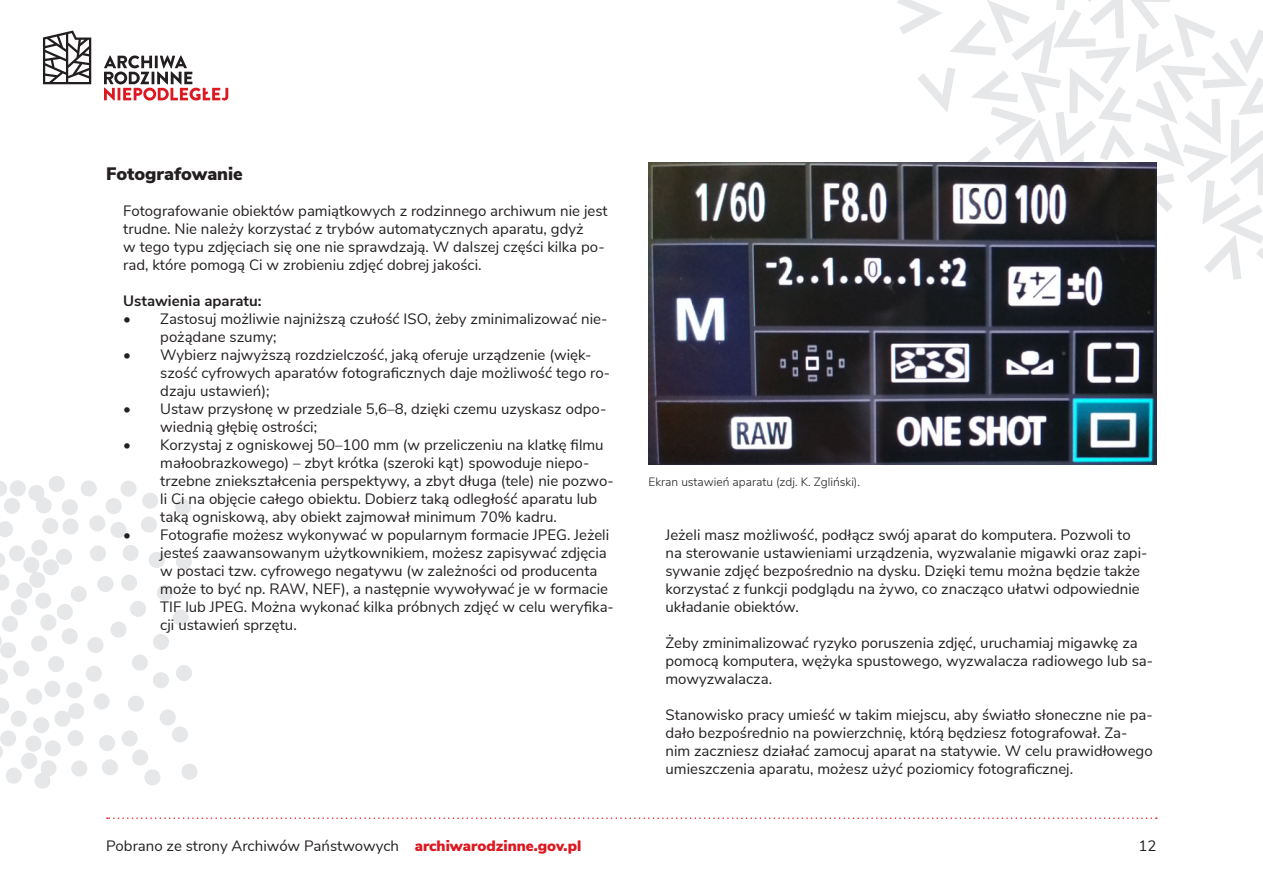
<style>
.page{position:relative;width:1263px;height:893px;background:#fff}
.page>*{position:absolute;margin:0;border:0;box-sizing:border-box;transform-origin:0 0}
.lead{font:900 18px "Nunito Sans";color:#231f20}
.tekst_wcięcie{font:15px/18px "Nunito Sans";color:#231f20}
.tekst{font:15px/18px "Nunito Sans";color:#231f20}
.tekst_wcięcie-2{font:700 15px "Nunito Sans";color:#231f20}
.podpis_foto{font:300 12px "Nunito Sans";color:#231f20}
.s1{font-weight:900;color:#dc1820}
</style>
<div class="page">
<svg style="left:897px;top:0;width:366px;height:280px"></svg>
<svg style="left:23px;top:557px;width:22px;height:31px"></svg>
<svg style="left:54px;top:703px;width:30px;height:24px"></svg>
<svg style="left:28px;top:485px;width:24px;height:28px"></svg>
<svg style="left:34px;top:760px;width:23px;height:29px"></svg>
<div style="left:86px;top:666px;width:16px;height:16px;background:#e6e7e9;border-radius:50%"></div>
<div style="left:11px;top:710px;width:16px;height:17px;background:#e6e7e9;border-radius:50%"></div>
<div style="left:49px;top:476px;width:16px;height:16px;background:#e6e7e9;border-radius:50%"></div>
<div style="left:153px;top:672px;width:16px;height:16px;background:#e6e7e9;border-radius:50%"></div>
<div style="left:122px;top:730px;width:16px;height:16px;background:#e6e7e9;border-radius:50%"></div>
<div style="left:97px;top:576px;width:16px;height:16px;background:#e6e7e9;border-radius:50%"></div>
<div style="left:121px;top:575px;width:16px;height:16px;background:#e6e7e9;border-radius:50%"></div>
<svg style="left:0;top:574px;width:9px;height:17px"></svg>
<div style="left:0;top:730px;width:16px;height:16px;background:#e6e7e9;border-radius:50%"></div>
<div style="left:48px;top:656px;width:16px;height:16px;background:#e6e7e9;border-radius:50%"></div>
<div style="left:25px;top:736px;width:16px;height:16px;background:#e6e7e9;border-radius:50%"></div>
<div style="left:42px;top:518px;width:16px;height:16px;background:#e6e7e9;border-radius:50%"></div>
<div style="left:172px;top:726px;width:16px;height:16px;background:#e6e7e9;border-radius:50%"></div>
<div style="left:71px;top:586px;width:16px;height:16px;background:#e6e7e9;border-radius:50%"></div>
<div style="left:45px;top:740px;width:16px;height:16px;background:#e6e7e9;border-radius:50%"></div>
<div style="left:132px;top:749px;width:16px;height:17px;background:#e6e7e9;border-radius:50%"></div>
<div style="left:4px;top:498px;width:16px;height:16px;background:#e6e7e9;border-radius:50%"></div>
<div style="left:6px;top:768px;width:16px;height:16px;background:#e6e7e9;border-radius:50%"></div>
<div style="left:120px;top:481px;width:17px;height:16px;background:#e6e7e9;border-radius:50%"></div>
<div style="left:11px;top:599px;width:16px;height:16px;background:#e6e7e9;border-radius:50%"></div>
<div style="left:160px;top:709px;width:16px;height:17px;background:#e6e7e9;border-radius:50%"></div>
<div style="left:10px;top:480px;width:16px;height:16px;background:#e6e7e9;border-radius:50%"></div>
<div style="left:110px;top:622px;width:17px;height:16px;background:#e6e7e9;border-radius:50%"></div>
<div style="left:176px;top:553px;width:16px;height:16px;background:#e6e7e9;border-radius:50%"></div>
<svg style="left:0;top:553px;width:5px;height:14px"></svg>
<div style="left:56px;top:549px;width:16px;height:16px;background:#e6e7e9;border-radius:50%"></div>
<div style="left:153px;top:634px;width:16px;height:16px;background:#e6e7e9;border-radius:50%"></div>
<div style="left:102px;top:759px;width:16px;height:16px;background:#e6e7e9;border-radius:50%"></div>
<div style="left:99px;top:735px;width:16px;height:16px;background:#e6e7e9;border-radius:50%"></div>
<svg style="left:0;top:746px;width:3px;height:11px"></svg>
<div style="left:66px;top:682px;width:16px;height:16px;background:#e6e7e9;border-radius:50%"></div>
<svg style="left:0;top:521px;width:13px;height:16px"></svg>
<div style="left:110px;top:522px;width:17px;height:16px;background:#e6e7e9;border-radius:50%"></div>
<div style="left:128px;top:696px;width:16px;height:16px;background:#e6e7e9;border-radius:50%"></div>
<div style="left:35px;top:593px;width:16px;height:16px;background:#e6e7e9;border-radius:50%"></div>
<div style="left:142px;top:493px;width:16px;height:16px;background:#e6e7e9;border-radius:50%"></div>
<div style="left:157px;top:585px;width:16px;height:16px;background:#e6e7e9;border-radius:50%"></div>
<div style="left:149px;top:552px;width:16px;height:16px;background:#e6e7e9;border-radius:50%"></div>
<div style="left:0;top:642px;width:16px;height:16px;background:#e6e7e9;border-radius:50%"></div>
<div style="left:144px;top:769px;width:17px;height:16px;background:#e6e7e9;border-radius:50%"></div>
<div style="left:16px;top:582px;width:16px;height:16px;background:#e6e7e9;border-radius:50%"></div>
<div style="left:33px;top:717px;width:16px;height:16px;background:#e6e7e9;border-radius:50%"></div>
<div style="left:62px;top:628px;width:16px;height:16px;background:#e6e7e9;border-radius:50%"></div>
<div style="left:21px;top:753px;width:16px;height:16px;background:#e6e7e9;border-radius:50%"></div>
<div style="left:89px;top:515px;width:16px;height:16px;background:#e6e7e9;border-radius:50%"></div>
<div style="left:90px;top:545px;width:16px;height:16px;background:#e6e7e9;border-radius:50%"></div>
<div style="left:62px;top:499px;width:16px;height:16px;background:#e6e7e9;border-radius:50%"></div>
<div style="left:26px;top:688px;width:16px;height:16px;background:#e6e7e9;border-radius:50%"></div>
<div style="left:106px;top:498px;width:16px;height:16px;background:#e6e7e9;border-radius:50%"></div>
<div style="left:81px;top:480px;width:16px;height:16px;background:#e6e7e9;border-radius:50%"></div>
<div style="left:2px;top:616px;width:16px;height:16px;background:#e6e7e9;border-radius:50%"></div>
<div style="left:9px;top:545px;width:16px;height:16px;background:#e6e7e9;border-radius:50%"></div>
<div style="left:44px;top:681px;width:16px;height:16px;background:#e6e7e9;border-radius:50%"></div>
<svg style="left:0;top:669px;width:8px;height:16px"></svg>
<div style="left:181px;top:764px;width:17px;height:16px;background:#e6e7e9;border-radius:50%"></div>
<div style="left:173px;top:609px;width:16px;height:17px;background:#e6e7e9;border-radius:50%"></div>
<svg style="left:0;top:637px;width:2px;height:11px"></svg>
<div style="left:40px;top:614px;width:16px;height:16px;background:#e6e7e9;border-radius:50%"></div>
<div style="left:31px;top:635px;width:16px;height:17px;background:#e6e7e9;border-radius:50%"></div>
<div style="left:175px;top:499px;width:16px;height:16px;background:#e6e7e9;border-radius:50%"></div>
<div style="left:176px;top:665px;width:16px;height:16px;background:#e6e7e9;border-radius:50%"></div>
<svg style="left:0;top:698px;width:9px;height:16px"></svg>
<div style="left:43px;top:559px;width:16px;height:16px;background:#e6e7e9;border-radius:50%"></div>
<div style="left:13px;top:660px;width:16px;height:16px;background:#e6e7e9;border-radius:50%"></div>
<div style="left:67px;top:730px;width:17px;height:16px;background:#e6e7e9;border-radius:50%"></div>
<div style="left:62px;top:518px;width:17px;height:17px;background:#e6e7e9;border-radius:50%"></div>
<div style="left:71px;top:760px;width:16px;height:16px;background:#e6e7e9;border-radius:50%"></div>
<div style="left:57px;top:604px;width:16px;height:16px;background:#e6e7e9;border-radius:50%"></div>
<div style="left:132px;top:655px;width:16px;height:16px;background:#e6e7e9;border-radius:50%"></div>
<div style="left:94px;top:693px;width:16px;height:16px;background:#e6e7e9;border-radius:50%"></div>
<div style="left:141px;top:516px;width:16px;height:17px;background:#e6e7e9;border-radius:50%"></div>
<div style="left:31px;top:540px;width:16px;height:16px;background:#e6e7e9;border-radius:50%"></div>
<div style="left:130px;top:601px;width:16px;height:16px;background:#e6e7e9;border-radius:50%"></div>
<svg style="left:0;top:481px;width:7px;height:16px"></svg>
<div style="left:122px;top:545px;width:17px;height:16px;background:#e6e7e9;border-radius:50%"></div>
<div style="left:87px;top:637px;width:17px;height:16px;background:#e6e7e9;border-radius:50%"></div>
<svg style="left:104px;top:55px;width:124px;height:46px"></svg>
<svg style="left:43px;top:31px;width:48px;height:53px"></svg>
<svg style="left:107px;top:817px;width:1050px;height:2px"></svg>
<img style="left:648px;top:163px;width:509px;height:301px">
<p class="lead" style="left:106px;top:160px;width:138px">Fotografowanie</p>
<p class="tekst" style="left:123px;top:201px;width:486px">Fotografowanie obiektów pamiątkowych z rodzinnego archiwum nie jest trudne. Nie należy korzystać z trybów automatycznych aparatu, gdyż<br>w tego typu zdjęciach się one nie sprawdzają. W dalszej części kilka po&shy;rad, które pomogą Ci w zrobieniu zdjęć dobrej jakości.</p>
<p class="tekst_wcięcie-2" style="left:123px;top:290px;width:140px">Ustawienia aparatu:</p>
<p class="tekst_wcięcie" style="left:160px;top:309px;width:449px;text-indent:-37px">• Zastosuj możliwie najniższą czułość ISO, żeby zminimalizować nie&shy;pożądane szumy;</p>
<p class="tekst_wcięcie" style="left:160px;top:345px;width:451px;text-indent:-37px">• Wybierz najwyższą rozdzielczość, jaką oferuje urządzenie (więk&shy;szość cyfrowych aparatów fotograficznych daje możliwość tego ro&shy;dzaju ustawień);</p>
<p class="tekst_wcięcie" style="left:160px;top:399px;width:448px;text-indent:-37px">• Ustaw przysłonę w przedziale 5,6–8, dzięki czemu uzyskasz odpo&shy;wiednią głębię ostrości;</p>
<p class="tekst_wcięcie" style="left:160px;top:435px;width:455px;text-indent:-37px">• Korzystaj z ogniskowej 50–100 mm (w przeliczeniu na klatkę filmu małoobrazkowego) – zbyt krótka (szeroki kąt) spowoduje niepo&shy;trzebne zniekształcenia perspektywy, a zbyt długa (tele) nie pozwo&shy;li Ci na objęcie całego obiektu. Dobierz taką odległość aparatu lub taką ogniskową, aby obiekt zajmował minimum 70% kadru.</p>
<p class="tekst_wcięcie" style="left:160px;top:525px;width:455px;text-indent:-37px">• Fotografie możesz wykonywać w popularnym formacie JPEG. Jeżeli jesteś zaawansowanym użytkownikiem, możesz zapisywać zdjęcia w postaci tzw. cyfrowego negatywu (w zależności od producenta może to być np. RAW, NEF), a następnie wywoływać je w formacie TIF lub JPEG. Można wykonać kilka próbnych zdjęć w celu weryfika&shy;cji ustawień sprzętu.</p>
<p class="podpis_foto" style="left:648px;top:473px;width:213px">Ekran ustawień aparatu (zdj. K. Zgliński).</p>
<p class="tekst_wcięcie" style="left:665px;top:525px;width:483px">Jeżeli masz możliwość, podłącz swój aparat do komputera. Pozwoli to na sterowanie ustawieniami urządzenia, wyzwalanie migawki oraz zapi&shy;sywanie zdjęć bezpośrednio na dysku. Dzięki temu można będzie także korzystać z funkcji podglądu na żywo, co znacząco ułatwi odpowiednie układanie obiektów.</p>
<p class="tekst_wcięcie" style="left:665px;top:633px;width:489px">Żeby zminimalizować ryzyko poruszenia zdjęć, uruchamiaj migawkę za pomocą komputera, wężyka spustowego, wyzwalacza radiowego lub sa&shy;mowyzwalacza.</p>
<p class="tekst_wcięcie" style="left:665px;top:705px;width:489px">Stanowisko pracy umieść w takim miejscu, aby światło słoneczne nie pa&shy;dało bezpośrednio na powierzchnię, którą będziesz fotografował. Za&shy;nim zaczniesz działać zamocuj aparat na statywie. W celu prawidłowego umieszczenia aparatu, możesz użyć poziomicy fotograficznej.</p>
<p class="tekst_wcięcie" style="left:106px;top:836px;width:477px">Pobrano ze strony Archiwów Państwowych <span class="s1">archiwarodzinne.gov.pl</span></p>
<p class="tekst_wcięcie" style="left:1138px;top:836px;width:19px">12</p>
</div>
